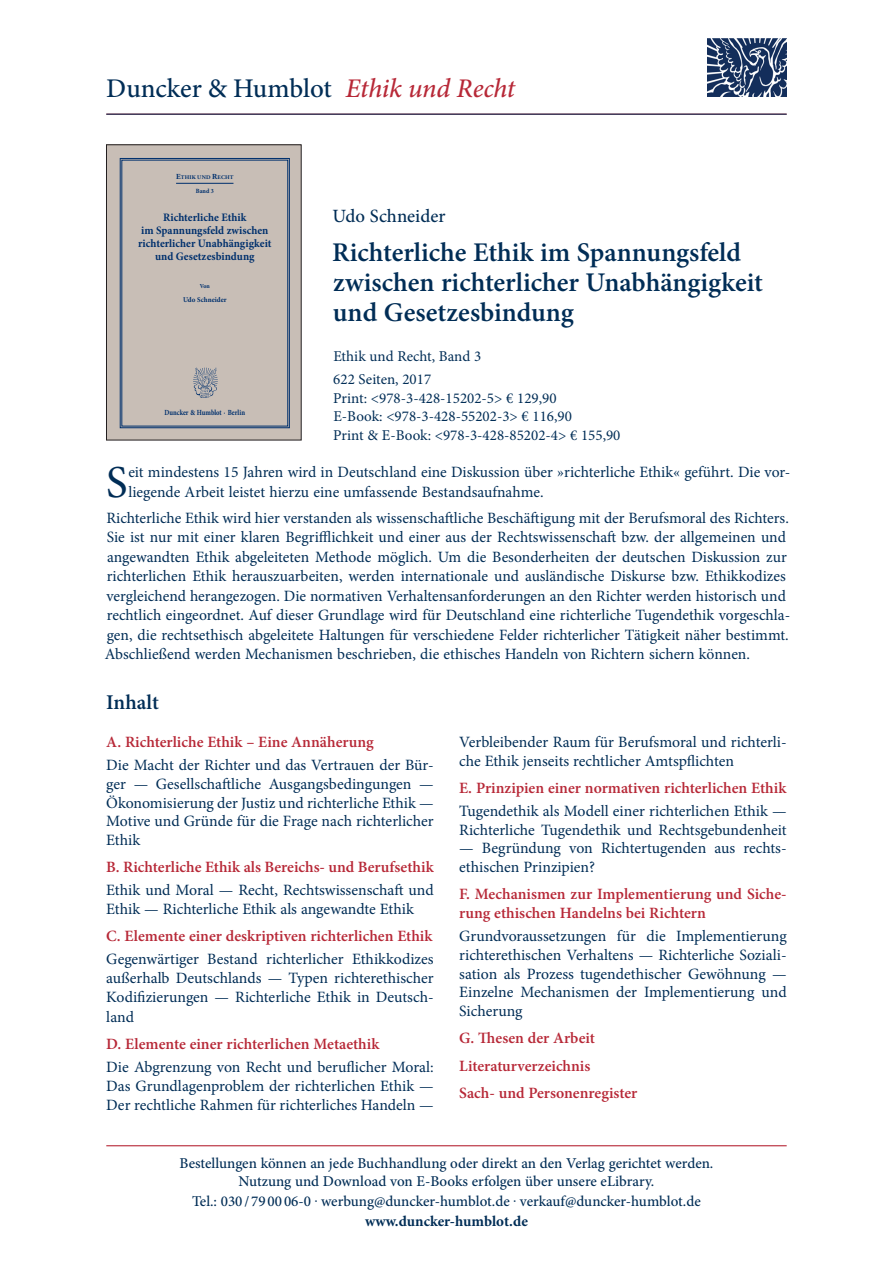
<style>
.page{position:relative;width:893px;height:1263px;background:#fff}
.page>*{position:absolute;margin:0;border:0;box-sizing:border-box;transform-origin:0 0}
.t1{font:45.75px "Minion Pro";color:#002d56}
.t2{font:600 27px/30px "Minion Pro";color:#002d56}
.t3{font:500 27px "Minion Pro";letter-spacing:-.005em;color:#002d56}
.t4{font:600 21px "Minion Pro";color:#002d56}
.t5{font:500 18.75px "Minion Pro";color:#002d56}
.t6{font:15.75px/18.8px "Minion Pro";color:#002d56}
.t7{font:600 15.75px/27.3px "Minion Pro";color:#b72837}
.t8{font:500 15px/18px "Minion Pro";color:#002d56;text-align:center}
.t9{font:15px/18.8px "Minion Pro";color:#002d56}
.t10{font:700 15px "Minion Pro";color:#002d56}
.t11{font:700 11.4px/12.9px "Minion Pro";letter-spacing:.005em;color:#00306d;text-align:center;scale:.96 1}
.t12{font:700 7.8px "Minion Pro";letter-spacing:-.005em;color:#00306d;scale:.84 1}
.t13{font:700 7.35px "Minion Pro";color:#00306d;scale:.96 1}
.t14{font:700 6.45px "Minion Pro";color:#00306d;scale:.96 1}
.t15{font:700 6.15px "Minion Pro";color:#00306d;scale:.96 1}
.t16{font:700 5.55px "Adobe Garamond Pro";letter-spacing:.035em;color:#00306d}
.s1{font-style:italic;color:#b72837}
.s2{font-size:7.65px}
</style>
<div class="page">
<hr style="left:106px;top:1145px;width:681px;height:1px;background:#b72837">
<div style="left:106px;top:145px;width:195px;height:295px;background:#c8beb6"></div>
<hr style="left:176px;top:183px;width:57px;height:1px;background:#00306d">
<div style="left:120px;top:158px;width:170px;height:270px;border:1px solid #00306d"></div>
<div style="left:122px;top:160px;width:166px;height:266px;border:1px solid #00306d"></div>
<img style="left:193px;top:367px;width:25px;height:31px">
<div style="left:106px;top:145px;width:195px;height:295px;border:1px solid #231f20"></div>
<img style="left:707px;top:38px;width:79px;height:59px">
<hr style="left:106px;top:114px;width:681px;height:1px;background:#002d56">
<h2 class="t3" style="left:106px;top:70px;width:410px">Duncker &amp; Humblot <span class="s1">Ethik und Recht</span></h2>
<p class="t16" style="left:176px;top:174px;width:59px"><span class="s2">E</span>THIK UND <span class="s2">R</span>ECHT</p>
<p class="t14" style="left:196px;top:187px;width:20px">Band 3</p>
<p class="t11" style="left:138px;top:211px;width:141px">Richterliche Ethik<br>im Spannungsfeld zwischen richterlicher Unabhängigkeit und Gesetzesbindung</p>
<p class="t15" style="left:200px;top:281px;width:12px">Von</p>
<p class="t13" style="left:183px;top:294px;width:47px">Udo Schneider</p>
<p class="t12" style="left:164px;top:407px;width:97px">Duncker &amp; Humblot · Berlin</p>
<p class="t5" style="left:333px;top:204px;width:114px">Udo Schneider</p>
<h2 class="t2" style="left:332px;top:237px;width:432px">Richterliche Ethik im Spannungsfeld zwischen richterlicher Unabhängigkeit und Gesetzesbindung</h2>
<p class="t9" style="left:333px;top:345px;width:150px;line-height:23px">Ethik und Recht, Band 3<br>622 Seiten, 2017</p>
<p class="t9" style="left:333px;top:389px;width:289px">Print: &lt;978-3-428-15202-5&gt; € 129,90<br>E-Book: &lt;978-3-428-55202-3&gt; € 116,90<br>Print &amp; E-Book: &lt;978-3-428-85202-4&gt; € 155,90</p>
<h1 class="t1" style="left:106px;top:451px;width:23px">S</h1>
<p class="t6" style="left:128px;top:462px;width:663px;line-height:19.5px">eit mindestens 15 Jahren wird in Deutschland eine Diskussion über »richterliche Ethik« geführt. Die vor&shy;liegende Arbeit leistet hierzu eine umfassende Bestandsaufnahme.</p>
<p class="t6" style="left:105px;top:508px;width:687px;line-height:19.5px">Richterliche Ethik wird hier verstanden als wissenschaftliche Beschäftigung mit der Berufsmoral des Richters.<br>Sie ist nur mit einer klaren Begrifflichkeit und einer aus der Rechtswissenschaft bzw. der allgemeinen und angewandten Ethik abgeleiteten Methode möglich. Um die Besonderheiten der deutschen Diskussion zur richterlichen Ethik herauszuarbeiten, werden internationale und ausländische Diskurse bzw. Ethikkodizes vergleichend herangezogen. Die normativen Verhaltensanforderungen an den Richter werden historisch und rechtlich eingeordnet. Auf dieser Grundlage wird für Deutschland eine richterliche Tugendethik vorgeschla&shy;gen, die rechtsethisch abgeleitete Haltungen für verschiedene Felder richterlicher Tätigkeit näher bestimmt.<br>Abschließend werden Mechanismen beschrieben, die ethisches Handeln von Richtern sichern können.</p>
<h3 class="t4" style="left:106px;top:688px;width:54px">Inhalt</h3>
<p class="t7" style="left:106px;top:728px;width:269px">A. Richterliche Ethik – Eine Annäherung</p>
<p class="t6" style="left:106px;top:756px;width:329px;text-align:justify">Die Macht der Richter und das Vertrauen der Bür&shy;ger — Gesellschaftliche Ausgangsbedingungen — Ökonomisierung der Justiz und richterliche Ethik — Motive und Gründe für die Frage nach richterlicher Ethik</p>
<p class="t7" style="left:106px;top:853px;width:329px">B. Richterliche Ethik als Bereichs- und Berufsethik</p>
<p class="t6" style="left:106px;top:881px;width:329px">Ethik und Moral — Recht, Rechtswissenschaft und<br>Ethik — Richterliche Ethik als angewandte Ethik</p>
<p class="t7" style="left:106px;top:922px;width:328px">C. Elemente einer deskriptiven richterlichen Ethik</p>
<p class="t6" style="left:106px;top:950px;width:329px;text-align:justify">Gegenwärtiger Bestand richterlicher Ethikkodizes außerhalb Deutschlands — Typen richterethischer Kodifizierungen — Richterliche Ethik in Deutsch-</p>
<p class="t6" style="left:106px;top:1008px;width:29px">land</p>
<p class="t7" style="left:106px;top:1030px;width:275px">D. Elemente einer richterlichen Metaethik</p>
<p class="t6" style="left:106px;top:1058px;width:329px;text-align:justify">Die Abgrenzung von Recht und beruflicher Moral:<br>Das Grundlagenproblem der richterlichen Ethik — Der rechtliche Rahmen für richterliches Handeln —</p>
<p class="t6" style="left:459px;top:732px;width:329px">Verbleibender Raum für Berufsmoral und richterli&shy;che Ethik jenseits rechtlicher Amtspflichten</p>
<p class="t7" style="left:459px;top:774px;width:329px">E. Prinzipien einer normativen richterlichen Ethik</p>
<p class="t6" style="left:459px;top:801px;width:329px">Tugendethik als Modell einer richterlichen Ethik —<br>Richterliche Tugendethik und Rechtsgebundenheit</p>
<p class="t6" style="left:459px;top:839px;width:329px">— Begründung von Richtertugenden aus rechts&shy;ethischen Prinzipien?</p>
<p class="t7" style="left:459px;top:885px;width:329px;line-height:18.8px">F. Mechanismen zur Implementierung und Siche&shy;rung ethischen Handelns bei Richtern</p>
<p class="t6" style="left:459px;top:927px;width:329px;text-align:justify">Grundvoraussetzungen für die Implementierung richterethischen Verhaltens — Richterliche Soziali&shy;sation als Prozess tugendethischer Gewöhnung — Einzelne Mechanismen der Implementierung und Sicherung</p>
<p class="t7" style="left:459px;top:1024px;width:180px">G. Thesen der Arbeit<br>Literaturverzeichnis<br>Sach- und Personenregister</p>
<p class="t8" style="left:179px;top:1154px;width:535px">Bestellungen können an jede Buchhandlung oder direkt an den Verlag gerichtet werden.<br>Nutzung und Download von E-Books erfolgen über unsere eLibrary.</p>
<p class="t8" style="left:192px;top:1192px;width:510px">Tel.: 030 / 79 00 06-0 . werbung@duncker-humblot.de . verkauf@duncker-humblot.de</p>
<p class="t10" style="left:365px;top:1210px;width:164px">www.duncker-humblot.de</p>
</div>
